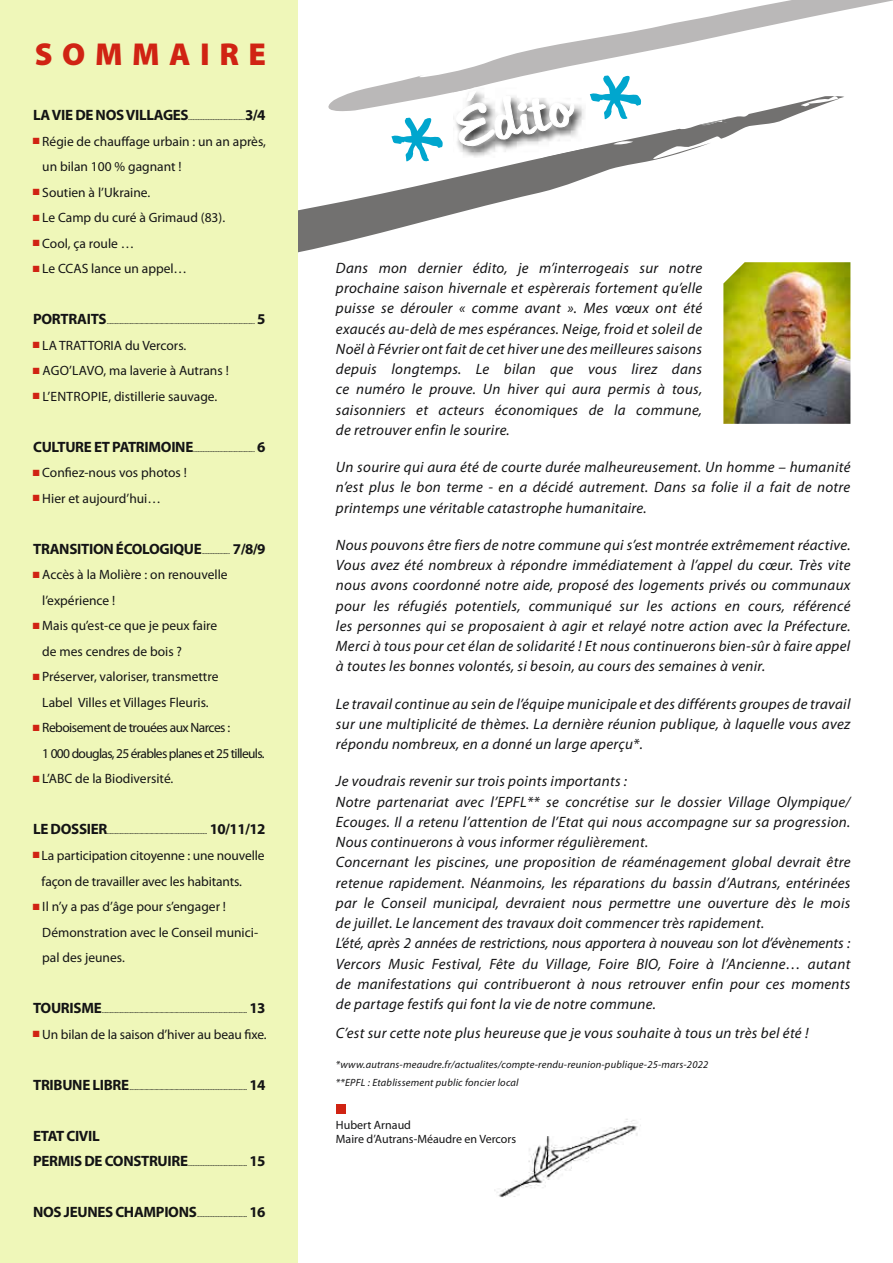
<style>
.page{position:relative;width:893px;height:1263px;background:#fff}
.page>*{position:absolute;margin:0;border:0;box-sizing:border-box;transform-origin:0 0}
.t1{font:54.9px "Tabitha";color:#fff}
.t2{font:900 31.8px "Myriad Pro";letter-spacing:.3em;color:#d02313}
.t3{font:italic 15px/20.2px "Myriad Pro";letter-spacing:.02em;color:#141415;text-align:justify}
.t4{font:700 15px "Myriad Pro";letter-spacing:-.02em;color:#141415}
.t5{font:13.5px/25.5px "Myriad Pro";color:#141415}
.t6{font:13.5px/25.5px "Myriad Pro";letter-spacing:-.05em;color:#141415}
.t7{font:12px/14.4px "Myriad Pro";color:#141415}
.t8{font:italic 10.5px/18px "Myriad Pro";letter-spacing:.02em;color:#141415}
.t9{font:7.5px "Myriad Pro";color:#141415}
.s1{font-weight:700;font-size:15px}
.s2{color:#d02313}
.s3{font-weight:400;font-size:7.5px}
</style>
<div class="page">
<svg style="left:298px;top:111px;width:508px;height:142px"></svg>
<svg style="left:701px;top:120px;width:21px;height:6px"></svg>
<svg style="left:328px;top:0;width:565px;height:111px"></svg>
<svg style="left:391px;top:117px;width:52px;height:46px"></svg>
<svg style="left:590px;top:75px;width:51px;height:46px"></svg>
<img style="left:453px;top:88px;width:133px;height:70px">
<img style="left:542px;top:148px;width:44px;height:10px">
<img style="left:453px;top:88px;width:21px;height:4px">
<svg style="left:455px;top:90px;width:120px;height:57px"></svg>
<div style="left:0;top:0;width:298px;height:1263px;background:#eff7b9"></div>
<img style="left:494px;top:1119px;width:147px;height:78px">
<div style="left:336px;top:1104px;width:10px;height:10px;background:#d02313"></div>
<img style="left:723px;top:262px;width:127px;height:162px">
<h2 class="t2" style="left:35px;top:33px;width:233px">SOMMAIRE</h2>
<p class="t9" style="left:33px;top:113px;width:234px"><span class="s1">LA VIE DE NOS VILLAGES</span>.............................................<span class="s1">3/4</span></p>
<p class="t5" style="left:42px;top:128px;width:225px;text-indent:-9px"><span class="s2">■</span> Régie de chauffage urbain : un an après, un bilan 100 % gagnant !</p>
<p class="t5" style="left:33px;top:179px;width:119px"><span class="s2">■</span> Soutien à l’Ukraine.</p>
<p class="t5" style="left:33px;top:205px;width:194px"><span class="s2">■</span> Le Camp du curé à Grimaud (83).</p>
<p class="t5" style="left:33px;top:230px;width:103px"><span class="s2">■</span> Cool, ça roule …</p>
<p class="t5" style="left:33px;top:256px;width:156px"><span class="s2">■</span> Le CCAS lance un appel…</p>
<p class="t9" style="left:33px;top:317px;width:234px"><span class="s1">PORTRAITS</span>...................................................................................................................... <span class="s1">5</span></p>
<p class="t5" style="left:33px;top:332px;width:155px"><span class="s2">■</span> LA TRATTORIA du Vercors.</p>
<p class="t5" style="left:33px;top:358px;width:197px"><span class="s2">■</span> AGO’LAVO, ma laverie à Autrans !</p>
<p class="t5" style="left:33px;top:383px;width:186px"><span class="s2">■</span> L’EnTROpIE, distillerie sauvage.</p>
<p class="t9" style="left:33px;top:445px;width:234px"><span class="s1">CULTURE ET PATRIMOINE</span>................................................. <span class="s1">6</span></p>
<p class="t5" style="left:33px;top:460px;width:155px"><span class="s2">■</span> Confiez-nous vos photos !</p>
<p class="t5" style="left:33px;top:485px;width:130px"><span class="s2">■</span> Hier et aujourd’hui…</p>
<p class="t4" style="left:33px;top:539px;width:234px">TRANSITION ÉCOLOGIQUE<span class="s3">......................</span> 7/8/9</p>
<p class="t5" style="left:42px;top:562px;width:187px;text-indent:-9px"><span class="s2">■</span> Accès à la Molière : on renouvelle l’expérience !</p>
<p class="t5" style="left:42px;top:613px;width:177px;text-indent:-9px"><span class="s2">■</span> Mais qu’est-ce que je peux faire de mes cendres de bois ?</p>
<p class="t5" style="left:33px;top:664px;width:187px;text-align:center"><span class="s2">■</span> préserver, valoriser, transmettre<br>Label Villes et Villages Fleuris.</p>
<p class="t6" style="left:42px;top:715px;width:224px;text-indent:-9px"><span class="s2">■</span> Reboisement de trouées aux narces :<br>1 000 douglas, 25 érables planes et 25 tilleuls.</p>
<p class="t5" style="left:33px;top:766px;width:142px"><span class="s2">■</span> L’ABC de la Biodiversité.</p>
<p class="t9" style="left:33px;top:827px;width:234px"><span class="s1">LE DOSSIER</span>................................................................................ <span class="s1">10/11/12</span></p>
<p class="t5" style="left:42px;top:842px;width:224px;text-indent:-9px"><span class="s2">■</span> La participation citoyenne : une nouvelle façon de travailler avec les habitants.</p>
<p class="t5" style="left:42px;top:893px;width:217px;text-indent:-9px"><span class="s2">■</span> Il n’y a pas d’âge pour s’engager !<br>Démonstration avec le Conseil munici&shy;pal des jeunes.</p>
<p class="t9" style="left:33px;top:1006px;width:234px"><span class="s1">TOURISME</span>.................................................................................................................... <span class="s1">13</span></p>
<p class="t5" style="left:33px;top:1021px;width:235px"><span class="s2">■</span> Un bilan de la saison d’hiver au beau fixe.</p>
<p class="t9" style="left:33px;top:1082px;width:234px"><span class="s1">TRIBUNE LIBRE</span>.............................................................................................. <span class="s1">14</span></p>
<p class="t4" style="left:33px;top:1126px;width:68px">ETAT CIVIL</p>
<p class="t9" style="left:33px;top:1159px;width:234px"><span class="s1">PERMIS DE CONSTRUIRE</span>............................................... <span class="s1">15</span></p>
<p class="t9" style="left:33px;top:1210px;width:234px"><span class="s1">NOS JEUNES CHAMPIONS</span>........................................ <span class="s1">16</span></p>
<h1 class="t1" style="left:448px;top:95px;width:119px;rotate:-12deg">Édito</h1>
<p class="t3" style="left:336px;top:257px;width:368px">Dans mon dernier édito, je m’interrogeais sur notre prochaine saison hivernale et espèrerais fortement qu’elle puisse se dérouler « comme avant ». Mes vœux ont été exaucés au-delà de mes espérances. Neige, froid et soleil de Noël à Février ont fait de cet hiver une des meilleures saisons depuis longtemps. Le bilan que vous lirez dans ce numéro le prouve. Un hiver qui aura permis à tous, saisonniers et acteurs économiques de la commune, de retrouver enfin le sourire.</p>
<p class="t3" style="left:336px;top:457px;width:516px">Un sourire qui aura été de courte durée malheureusement. Un homme – humanité n’est plus le bon terme - en a décidé autrement. Dans sa folie il a fait de notre printemps une véritable catastrophe humanitaire.</p>
<p class="t3" style="left:336px;top:534px;width:516px">Nous pouvons être fiers de notre commune qui s’est montrée extrêmement réactive.<br>Vous avez été nombreux à répondre immédiatement à l’appel du cœur. Très vite nous avons coordonné notre aide, proposé des logements privés ou communaux pour les réfugiés potentiels, communiqué sur les actions en cours, référencé les personnes qui se proposaient à agir et relayé notre action avec la Préfecture.<br>Merci à tous pour cet élan de solidarité ! Et nous continuerons bien-sûr à faire appel à toutes les bonnes volontés, si besoin, au cours des semaines à venir.</p>
<p class="t3" style="left:336px;top:693px;width:516px">Le travail continue au sein de l’équipe municipale et des différents groupes de travail sur une multiplicité de thèmes. La dernière réunion publique, à laquelle vous avez répondu nombreux, en a donné un large aperçu*.</p>
<p class="t3" style="left:336px;top:771px;width:516px;text-align:left">Je voudrais revenir sur trois points importants :<br>Notre partenariat avec l’EPFL** se concrétise sur le dossier Village Olympique/ Ecouges. Il a retenu l’attention de l’Etat qui nous accompagne sur sa progression.<br>Nous continuerons à vous informer régulièrement.<br>Concernant les piscines, une proposition de réaménagement global devrait être retenue rapidement. Néanmoins, les réparations du bassin d’Autrans, entérinées par le Conseil municipal, devraient nous permettre une ouverture dès le mois de juillet. Le lancement des travaux doit commencer très rapidement.<br>L’été, après 2 années de restrictions, nous apportera à nouveau son lot d’évènements :<br>Vercors Music Festival, Fête du Village, Foire BIO, Foire à l’Ancienne… autant de manifestations qui contribueront à nous retrouver enfin pour ces moments de partage festifs qui font la vie de notre commune.</p>
<p class="t3" style="left:336px;top:1022px;width:474px">C’est sur cette note plus heureuse que je vous souhaite à tous un très bel été !</p>
<p class="t8" style="left:336px;top:1055px;width:374px">*www.autrans-meaudre.fr/actualites/compte-rendu-reunion-publique-25-mars-2022 **EPFL : Etablissement public foncier local</p>
<p class="t7" style="left:336px;top:1117px;width:182px">Hubert Arnaud<br>Maire d’Autrans-Méaudre en Vercors</p>
</div>
